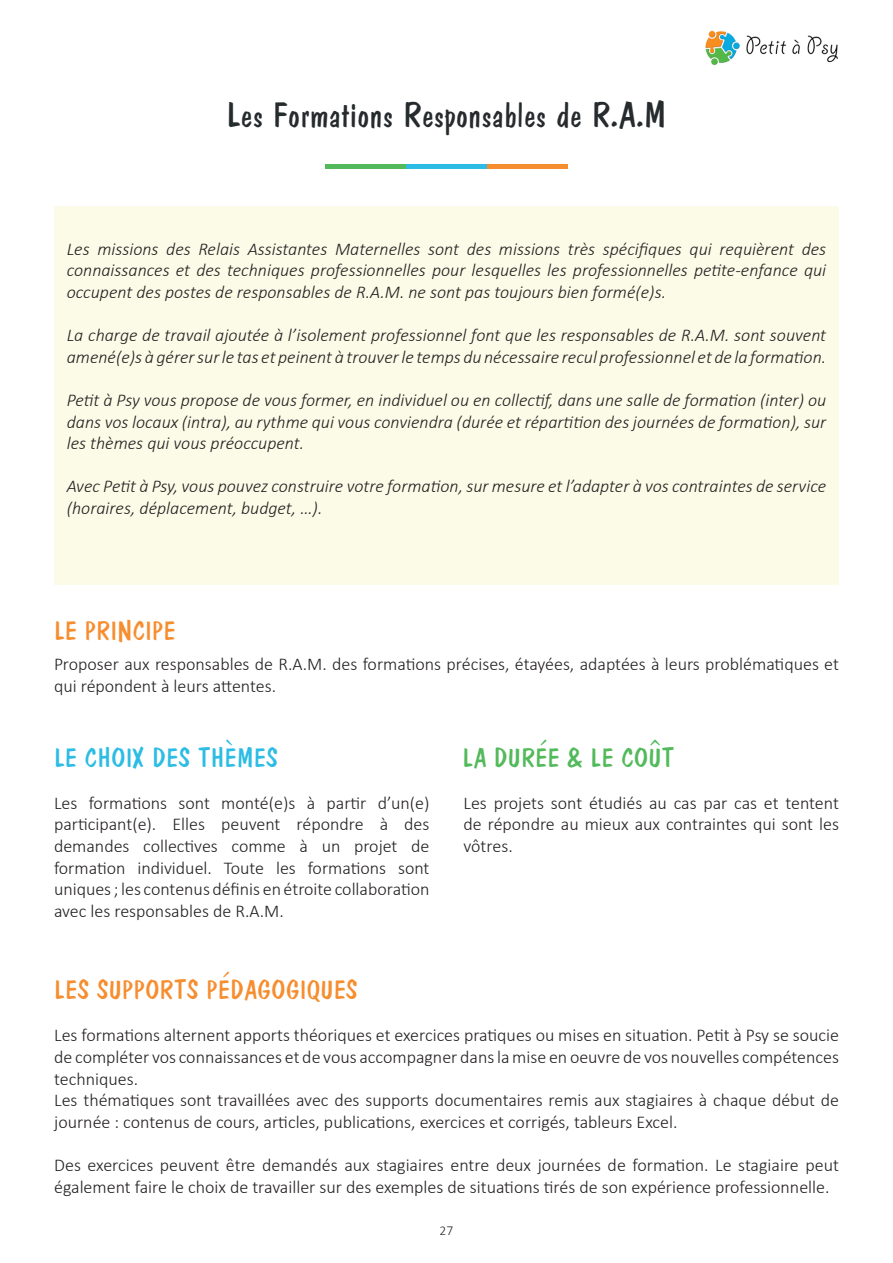
<style>
.page{position:relative;width:893px;height:1263px;background:#fff}
.page>*{position:absolute;margin:0;border:0;box-sizing:border-box;transform-origin:0 0}
.t1{font:36px "Dominican";color:#262b2d}
.t2{font:27px "Dominican";color:#f68e30}
.t3{font:27px "Dominican";color:#2cbce4}
.t4{font:27px "Dominican";color:#52ba5a}
.t5{font:300 18px/21.6px "Calibri";color:#231f20}
.t6{font:italic 300 18px/21.6px "Calibri";color:#231f20;text-align:justify}
.t7{font:300 13.5px "Calibri";color:#231f20}
</style>
<div class="page">
<img style="left:705px;top:30px;width:133px;height:35px">
<div style="left:54px;top:206px;width:785px;height:379px;background:#fbfbe7"></div>
<div style="left:326px;top:164px;width:80px;height:5px;background:#52ba5a"></div>
<div style="left:406px;top:164px;width:80px;height:5px;background:#2cbce4"></div>
<div style="left:487px;top:164px;width:80px;height:5px;background:#f68e30"></div>
<h1 class="t1" style="left:226px;top:91px;width:442px">Les Formations Responsables de R.A.M</h1>
<p class="t6" style="left:67px;top:238px;width:761px">Les missions des Relais Assistantes Maternelles sont des missions très spécifiques qui requièrent des connaissances et des techniques professionnelles pour lesquelles les professionnelles petite-enfance qui occupent des postes de responsables de R.A.M. ne sont pas toujours bien formé(e)s.</p>
<p class="t6" style="left:67px;top:324px;width:761px">La charge de travail ajoutée à l’isolement professionnel font que les responsables de R.A.M. sont souvent amené(e)s à gérer sur le tas et peinent à trouver le temps du nécessaire recul professionnel et de la formation.</p>
<p class="t6" style="left:67px;top:389px;width:761px">Petit à Psy vous propose de vous former, en individuel ou en collectif, dans une salle de formation (inter) ou dans vos locaux (intra), au rythme qui vous conviendra (durée et répartition des journées de formation), sur les thèmes qui vous préoccupent.</p>
<p class="t6" style="left:67px;top:475px;width:761px">Avec Petit à Psy, vous pouvez construire votre formation, sur mesure et l’adapter à vos contraintes de service (horaires, déplacement, budget, …).</p>
<h2 class="t2" style="left:54px;top:612px;width:123px">LE PRINCIPE</h2>
<p class="t5" style="left:54px;top:653px;width:786px">Proposer aux responsables de R.A.M. des formations précises, étayées, adaptées à leurs problématiques et qui répondent à leurs attentes.</p>
<h2 class="t3" style="left:54px;top:740px;width:226px">LE CHOIX DES THÈMES</h2>
<h2 class="t4" style="left:462px;top:740px;width:214px">LA DURÉE &amp; LE COÛT</h2>
<p class="t5" style="left:54px;top:792px;width:377px;text-align:justify">Les formations sont monté(e)s à partir d’un(e) participant(e). Elles peuvent répondre à des demandes collectives comme à un projet de formation individuel. Toute les formations sont uniques ; les contenus définis en étroite collaboration avec les responsables de R.A.M.</p>
<p class="t5" style="left:463px;top:792px;width:377px;text-align:justify">Les projets sont étudiés au cas par cas et tentent de répondre au mieux aux contraintes qui sont les vôtres.</p>
<h2 class="t2" style="left:54px;top:972px;width:305px">LES SUPPORTS PÉDAGOGIQUES</h2>
<p class="t5" style="left:54px;top:1024px;width:786px">Les formations alternent apports théoriques et exercices pratiques ou mises en situation. Petit à Psy se soucie de compléter vos connaissances et de vous accompagner dans la mise en oeuvre de vos nouvelles compétences techniques.<br>Les thématiques sont travaillées avec des supports documentaires remis aux stagiaires à chaque début de journée : contenus de cours, articles, publications, exercices et corrigés, tableurs Excel.</p>
<p class="t5" style="left:54px;top:1154px;width:786px">Des exercices peuvent être demandés aux stagiaires entre deux journées de formation. Le stagiaire peut également faire le choix de travailler sur des exemples de situations tirés de son expérience professionnelle.</p>
<p class="t7" style="left:440px;top:1222px;width:15px">27</p>
</div>
